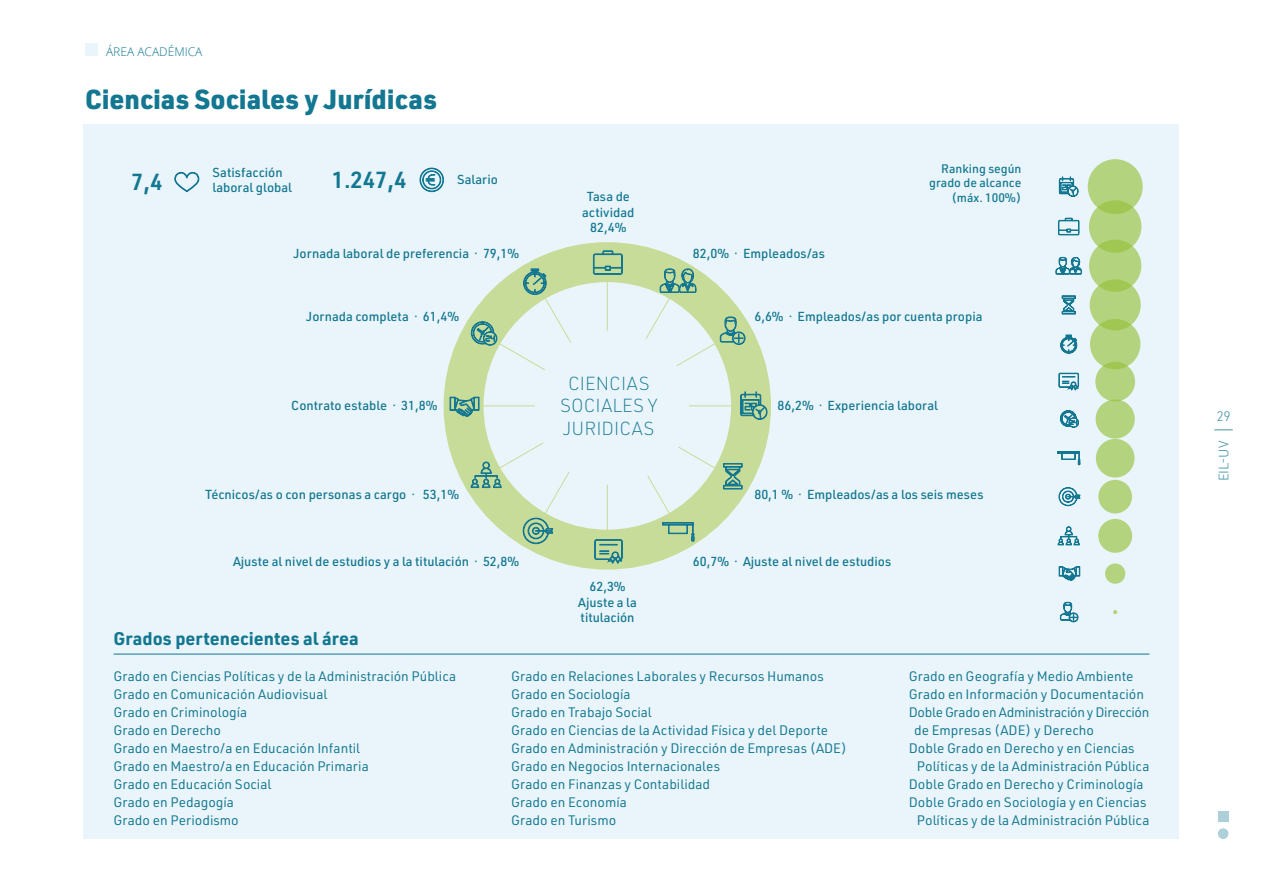
<style>
.page{position:relative;width:1263px;height:893px;background:#fff}
.page>*{position:absolute;margin:0;border:0;box-sizing:border-box;transform-origin:0 0}
.Título_indicador{font:900 27px "URWDIN";color:#137791}
.Evolución{font:600 22.8px "URWDIN";color:#137791}
.Estilo_de_párrafo_1{font:200 18.6px/22.2px "URWDIN";color:#137791;text-align:center}
.Resultado_global_UV{font:700 18px "URWDIN";color:#137791}
.Ejes_gráficos_y_leye{font:13.5px/18px "URWDIN";color:#137791}
.Ejes_gráficos_y_leye-2{font:13.5px "URWDIN";letter-spacing:-.025em;color:#137791}
.t1{font:300 13.5px "URWDIN";color:#137791}
.Evolución-2{font:500 12.9px/15.5px "URWDIN";color:#137791;text-align:center}
.Evolución-3{font:500 12.15px/14.5px "URWDIN";color:#137791;text-align:right}
.Título_sección{font:300 12px "Open Sans";color:#137791}
</style>
<div class="page">
<svg style="left:1214px;top:430px;width:19px;height:1px"></svg>
<div style="left:84px;top:125px;width:1095px;height:714px;background:#e9f5fa"></div>
<div style="left:85px;top:43px;width:13px;height:13px;background:#e9f5fa"></div>
<hr style="left:114px;top:654px;width:1035px;height:1px;background:#137791">
<svg style="left:174px;top:172px;width:26px;height:21px"></svg>
<svg style="left:419px;top:167px;width:25px;height:25px"></svg>
<div style="left:444px;top:242px;width:327px;height:328px;border:40px solid #c8dc99;border-radius:50%"></div>
<svg style="left:476px;top:274px;width:263px;height:263px"></svg>
<svg style="left:593px;top:250px;width:30px;height:25px"></svg>
<svg style="left:659px;top:268px;width:38px;height:33px"></svg>
<svg style="left:719px;top:316px;width:27px;height:29px"></svg>
<svg style="left:740px;top:391px;width:28px;height:37px"></svg>
<svg style="left:723px;top:463px;width:20px;height:27px"></svg>
<svg style="left:662px;top:522px;width:33px;height:20px"></svg>
<svg style="left:594px;top:539px;width:29px;height:28px"></svg>
<svg style="left:522px;top:507px;width:31px;height:47px"></svg>
<svg style="left:470px;top:461px;width:32px;height:27px"></svg>
<svg style="left:449px;top:395px;width:31px;height:23px"></svg>
<svg style="left:471px;top:321px;width:27px;height:25px"></svg>
<svg style="left:523px;top:268px;width:24px;height:27px"></svg>
<div style="left:535px;top:331px;width:154px;height:154px;background:#e9f5fa;border-radius:50%"></div>
<div style="left:1089px;top:200px;width:52px;height:53px;background:#b4d37f;border-radius:50%"></div>
<svg style="left:1058px;top:218px;width:21px;height:17px"></svg>
<div style="left:1090px;top:279px;width:51px;height:51px;background:#b4d37f;border-radius:50%"></div>
<svg style="left:1055px;top:257px;width:27px;height:18px"></svg>
<svg style="left:1113px;top:610px;width:4px;height:4px"></svg>
<svg style="left:1060px;top:602px;width:18px;height:20px"></svg>
<svg style="left:1088px;top:159px;width:55px;height:55px;background:#b1d17a"></svg>
<svg style="left:1059px;top:176px;width:19px;height:21px"></svg>
<svg style="left:1090px;top:319px;width:50px;height:50px;background:#b1d179"></svg>
<svg style="left:1062px;top:295px;width:14px;height:19px"></svg>
<svg style="left:1095px;top:362px;width:40px;height:39px"></svg>
<svg style="left:1057px;top:451px;width:23px;height:14px"></svg>
<div style="left:1096px;top:439px;width:38px;height:39px;background:#b4d37f;border-radius:50%"></div>
<svg style="left:1058px;top:373px;width:21px;height:18px"></svg>
<div style="left:1098px;top:519px;width:34px;height:34px;background:#b4d37f;border-radius:50%"></div>
<svg style="left:1058px;top:487px;width:22px;height:20px"></svg>
<div style="left:1096px;top:399px;width:39px;height:40px;background:#b4d37f;border-radius:50%"></div>
<svg style="left:1058px;top:526px;width:22px;height:19px"></svg>
<div style="left:1105px;top:563px;width:20px;height:21px;background:#b4d37f;border-radius:50%"></div>
<svg style="left:1059px;top:566px;width:21px;height:15px"></svg>
<div style="left:1098px;top:480px;width:34px;height:33px;background:#b4d37f;border-radius:50%"></div>
<svg style="left:1060px;top:410px;width:19px;height:18px"></svg>
<svg style="left:1089px;top:240px;width:52px;height:52px;background:#aecf73"></svg>
<svg style="left:1060px;top:335px;width:17px;height:19px"></svg>
<div style="left:1218px;top:811px;width:10px;height:10px;background:#accfd8"></div>
<div style="left:1218px;top:828px;width:10px;height:11px;background:#accfd8;border-radius:50%"></div>
<p class="Título_sección" style="left:106px;top:43px;width:98px">ÁREA ACADÉMICA</p>
<p class="Título_indicador" style="left:85px;top:80px;width:353px">Ciencias Sociales y Jurídicas</p>
<p class="Evolución-2" style="left:213px;top:164px;width:72px">Satisfacción</p>
<p class="Evolución" style="left:131px;top:167px;width:33px">7,4</p>
<p class="Evolución-2" style="left:213px;top:180px;width:81px">laboral global</p>
<p class="Evolución" style="left:332px;top:164px;width:76px">1.247,4</p>
<p class="Evolución-2" style="left:457px;top:172px;width:42px">Salario</p>
<p class="Evolución-2" style="left:294px;top:245px;width:227px">Jornada laboral de preferencia · 79,1%</p>
<p class="Evolución-2" style="left:306px;top:308px;width:154px">Jornada completa · 61,4%</p>
<p class="Evolución-2" style="left:291px;top:398px;width:148px">Contrato estable · 31,8%</p>
<p class="Evolución-2" style="left:205px;top:486px;width:255px">Técnicos/as o con personas a cargo · 53,1%</p>
<p class="Evolución-2" style="left:233px;top:553px;width:288px">Ajuste al nivel de estudios y a la titulación · 52,8%</p>
<p class="Resultado_global_UV" style="left:114px;top:627px;width:247px">Grados pertenecientes al área</p>
<p class="Evolución-2" style="left:582px;top:188px;width:54px">Tasa de actividad</p>
<p class="Evolución-2" style="left:590px;top:219px;width:38px">82,4%</p>
<p class="Estilo_de_párrafo_1" style="left:560px;top:372px;width:99px">CIENCIAS<br>SOCIALES Y<br>JURIDICAS</p>
<p class="Evolución-2" style="left:589px;top:578px;width:38px">62,3%</p>
<p class="Evolución-2" style="left:578px;top:594px;width:60px">Ajuste a la</p>
<p class="Evolución-2" style="left:581px;top:609px;width:55px">titulación</p>
<p class="Evolución-2" style="left:693px;top:245px;width:134px">82,0% · Empleados/as</p>
<p class="Evolución-3" style="left:929px;top:161px;width:94px">Ranking según grado de alcance (máx. 100%)</p>
<p class="Evolución-2" style="left:754px;top:308px;width:230px">6,6% · Empleados/as por cuenta propia</p>
<p class="Evolución-2" style="left:777px;top:398px;width:162px">86,2% · Experiencia laboral</p>
<p class="Evolución-2" style="left:754px;top:486px;width:231px">80,1 % · Empleados/as a los seis meses</p>
<p class="Evolución-2" style="left:693px;top:553px;width:200px">60,7% · Ajuste al nivel de estudios</p>
<p class="Ejes_gráficos_y_leye" style="left:114px;top:666px;width:344px">Grado en Ciencias Políticas y de la Administración Pública</p>
<p class="Ejes_gráficos_y_leye" style="left:114px;top:684px;width:215px">Grado en Comunicación Audiovisual</p>
<p class="Ejes_gráficos_y_leye" style="left:114px;top:702px;width:135px">Grado en Criminología</p>
<p class="Ejes_gráficos_y_leye" style="left:114px;top:720px;width:109px">Grado en Derecho</p>
<p class="Ejes_gráficos_y_leye" style="left:114px;top:738px;width:248px">Grado en Maestro/a en Educación Infantil</p>
<p class="Ejes_gráficos_y_leye" style="left:114px;top:756px;width:257px">Grado en Maestro/a en Educación Primaria</p>
<p class="Ejes_gráficos_y_leye" style="left:114px;top:774px;width:159px">Grado en Educación Social</p>
<p class="Ejes_gráficos_y_leye" style="left:114px;top:792px;width:122px">Grado en Pedagogía</p>
<p class="Ejes_gráficos_y_leye" style="left:114px;top:810px;width:127px">Grado en Periodismo</p>
<p class="Ejes_gráficos_y_leye" style="left:511px;top:666px;width:337px">Grado en Relaciones Laborales y Recursos Humanos Grado en Sociología<br>Grado en Trabajo Social<br>Grado en Ciencias de la Actividad Física y del Deporte Grado en Administración y Dirección de Empresas (ADE)<br>Grado en Negocios Internacionales<br>Grado en Finanzas y Contabilidad<br>Grado en Economía<br>Grado en Turismo</p>
<p class="Ejes_gráficos_y_leye" style="left:909px;top:666px;width:226px">Grado en Geografía y Medio Ambiente</p>
<p class="Ejes_gráficos_y_leye" style="left:909px;top:684px;width:237px">Grado en Información y Documentación</p>
<p class="Ejes_gráficos_y_leye-2" style="left:909px;top:703px;width:242px">Doble Grado en Administración y Dirección</p>
<p class="Ejes_gráficos_y_leye" style="left:914px;top:720px;width:181px">de Empresas (ADE) y Derecho</p>
<p class="Ejes_gráficos_y_leye" style="left:909px;top:738px;width:227px">Doble Grado en Derecho y en Ciencias</p>
<p class="Ejes_gráficos_y_leye" style="left:917px;top:756px;width:234px">Políticas y de la Administración Pública</p>
<p class="Ejes_gráficos_y_leye" style="left:909px;top:774px;width:236px">Doble Grado en Derecho y Criminología</p>
<p class="Ejes_gráficos_y_leye" style="left:909px;top:792px;width:239px">Doble Grado en Sociología y en Ciencias</p>
<p class="Ejes_gráficos_y_leye" style="left:917px;top:810px;width:234px">Políticas y de la Administración Pública</p>
<p class="t1" style="left:1216px;top:408px;width:16px">29</p>
<p class="t1" style="left:1215px;top:481px;width:42px;rotate:-90deg">EIL-UV</p>
</div>
